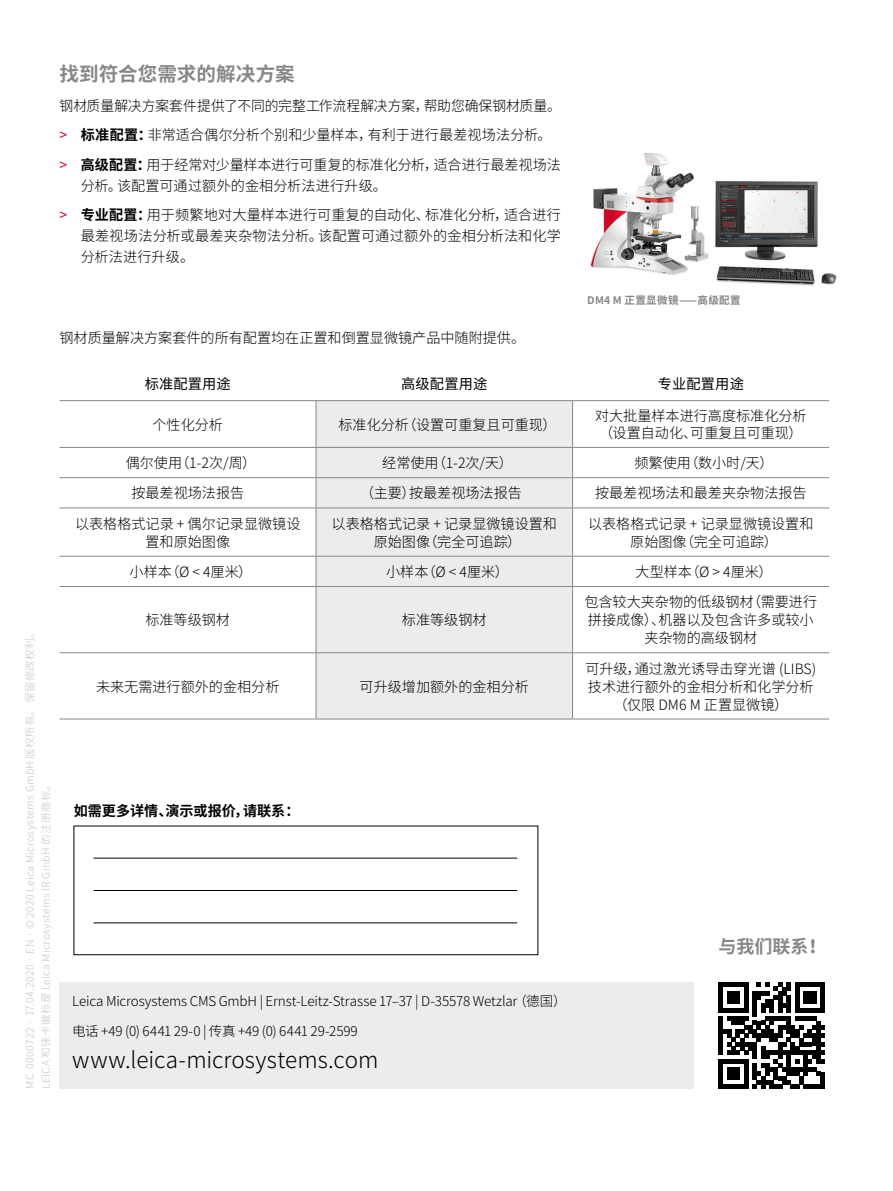
<style>
.page{position:relative;width:893px;height:1191px;background:#fff}
.page>*{position:absolute;margin:0;border:0;box-sizing:border-box;transform-origin:0 0}
.t1{font:300 22.5px "Noto Sans CJ Ksc";color:#000}
.t2{font:700 19.5px "Noto Sans CJ Ksc";letter-spacing:.005em;color:#878786}
.t3{font:700 18px "Noto Sans CJ Ksc";color:#878786}
.t4{font:300 14.25px/18px "Noto Sans CJ Ksc";color:#000;text-align:center}
.t5{font:14.25px "Noto Sans CJ Ksc";letter-spacing:.01em;color:#000}
.t6{font:700 14.25px "Noto Sans CJ Ksc";color:#000}
.t7{font:300 13.5px/29.5px "Noto Sans CJ Ksc";letter-spacing:-.015em;color:#000}
.t8{font:300 10.5px/16.2px "Noto Sans CJ Ksc";letter-spacing:.03em;color:#c5c6c6}
.t9{font:700 10.5px "Noto Sans CJ Ksc";letter-spacing:.04em;color:#878786}
.s1{font-weight:400;color:#e3001f}
.s2{font-weight:700}
</style>
<div class="page">
<svg style="left:719px;top:982px;width:106px;height:106px"></svg>
<div style="left:60px;top:982px;width:634px;height:107px;background:#ececed"></div>
<img style="left:590px;top:153px;width:247px;height:133px">
<div style="left:317px;top:401px;width:255px;height:318px;background:#ececed"></div>
<hr style="left:60px;top:400px;width:256px;height:1px;background:#878786">
<hr style="left:316px;top:400px;width:257px;height:1px;background:#878786">
<hr style="left:573px;top:400px;width:256px;height:1px;background:#878786">
<hr style="left:316px;top:401px;width:1px;height:46px;background:#878786">
<hr style="left:572px;top:401px;width:1px;height:46px;background:#878786">
<hr style="left:60px;top:447px;width:256px;height:1px;background:#878786">
<hr style="left:316px;top:447px;width:1px;height:30px;background:#878786">
<hr style="left:572px;top:447px;width:257px;height:1px;background:#878786">
<hr style="left:572px;top:447px;width:1px;height:30px;background:#878786">
<hr style="left:60px;top:477px;width:256px;height:1px;background:#878786">
<hr style="left:316px;top:478px;width:1px;height:30px;background:#878786">
<hr style="left:572px;top:477px;width:257px;height:1px;background:#878786">
<hr style="left:572px;top:478px;width:1px;height:30px;background:#878786">
<hr style="left:60px;top:508px;width:256px;height:1px;background:#878786">
<hr style="left:316px;top:508px;width:1px;height:48px;background:#878786">
<hr style="left:572px;top:508px;width:257px;height:1px;background:#878786">
<hr style="left:572px;top:508px;width:1px;height:48px;background:#878786">
<hr style="left:60px;top:556px;width:256px;height:1px;background:#878786">
<hr style="left:316px;top:556px;width:1px;height:30px;background:#878786">
<hr style="left:572px;top:556px;width:257px;height:1px;background:#878786">
<hr style="left:572px;top:556px;width:1px;height:30px;background:#878786">
<hr style="left:316px;top:586px;width:1px;height:66px;background:#878786">
<hr style="left:572px;top:586px;width:1px;height:66px;background:#878786">
<hr style="left:316px;top:653px;width:1px;height:66px;background:#878786">
<hr style="left:572px;top:653px;width:1px;height:66px;background:#878786">
<hr style="left:316px;top:447px;width:256px;height:1px;background:#878786">
<hr style="left:316px;top:477px;width:256px;height:1px;background:#878786">
<hr style="left:316px;top:508px;width:256px;height:1px;background:#878786">
<hr style="left:316px;top:556px;width:256px;height:1px;background:#878786">
<hr style="left:60px;top:586px;width:256px;height:1px;background:#878786">
<hr style="left:572px;top:586px;width:257px;height:1px;background:#878786">
<hr style="left:60px;top:652px;width:256px;height:1px;background:#878786">
<hr style="left:572px;top:652px;width:257px;height:1px;background:#878786">
<hr style="left:60px;top:719px;width:256px;height:1px;background:#878786">
<hr style="left:572px;top:719px;width:257px;height:1px;background:#878786">
<hr style="left:316px;top:586px;width:256px;height:1px;background:#878786">
<hr style="left:316px;top:652px;width:256px;height:1px;background:#878786">
<hr style="left:316px;top:719px;width:256px;height:1px;background:#878786">
<hr style="left:94px;top:858px;width:423px;height:1px;background:#000">
<hr style="left:94px;top:890px;width:423px;height:1px;background:#000">
<hr style="left:94px;top:922px;width:423px;height:1px;background:#000">
<h2 class="t2" style="left:60px;top:63px;width:237px">找到符合您需求的解决方案</h2>
<p class="t4" style="left:60px;top:91px;width:503px;line-height:29.5px;text-align:left">钢材质量解决方案套件提供了不同的完整工作流程解决方案，帮助您确保钢材质量。<span class="s1">&gt;</span> <span class="s2">标准配置：</span>非常适合偶尔分析个别和少量样本，有利于进行最差视场法分析。<span class="s1">&gt;</span> <span class="s2">高级配置：</span>用于经常对少量样本进行可重复的标准化分析，适合进行最差视场法</p>
<p class="t4" style="left:60px;top:171px;width:503px;line-height:29.5px;text-align:left;text-indent:21px">分析。该配置可通过额外的金相分析法进行升级。<br><span class="s1">&gt;</span> <span class="s2">专业配置：</span>用于频繁地对大量样本进行可重复的自动化、标准化分析，适合进行</p>
<p class="t4" style="left:81px;top:226px;width:482px;line-height:21px;text-align:left">最差视场法分析或最差夹杂物法分析。该配置可通过额外的金相分析法和化学分析法进行升级。</p>
<p class="t4" style="left:60px;top:329px;width:467px">钢材质量解决方案套件的所有配置均在正置和倒置显微镜产品中随附提供。</p>
<p class="t9" style="left:587px;top:294px;width:155px">DM4 M 正置显微镜——高级配置</p>
<p class="t8" style="left:22px;top:1089px;width:463px;rotate:-90deg">MC-0000722 · 17.04.2020 · EN · © 2020 Leica Microsystems GmbH 版权所有。保留修改权利。<br>LEICA 和徕卡徽标是 Leica Microsystems IR GmbH 的注册商标。</p>
<p class="t5" style="left:145px;top:376px;width:88px">标准配置用途</p>
<p class="t5" style="left:401px;top:376px;width:88px">高级配置用途</p>
<p class="t5" style="left:658px;top:376px;width:88px">专业配置用途</p>
<p class="t4" style="left:153px;top:416px;width:72px">个性化分析</p>
<p class="t4" style="left:338px;top:416px;width:220px">标准化分析（设置可重复且可重现）</p>
<p class="t4" style="left:595px;top:408px;width:213px;line-height:16.5px;text-align:left">对大批量样本进行高度标准化分析（设置自动化、可重复且可重现）</p>
<p class="t4" style="left:126px;top:454px;width:132px">偶尔使用（1-2次/周）</p>
<p class="t4" style="left:382px;top:454px;width:132px">经常使用（1-2次/天）</p>
<p class="t4" style="left:635px;top:454px;width:141px">频繁使用（数小时/天）</p>
<p class="t4" style="left:131px;top:484px;width:114px">按最差视场法报告</p>
<p class="t4" style="left:360px;top:484px;width:163px">（主要）按最差视场法报告</p>
<p class="t4" style="left:595px;top:484px;width:213px">按最差视场法和最差夹杂物法报告</p>
<p class="t4" style="left:75px;top:515px;width:227px">以表格格式记录 + 偶尔记录显微镜设置和原始图像</p>
<p class="t4" style="left:332px;top:515px;width:227px">以表格格式记录 + 记录显微镜设置和原始图像（完全可追踪）</p>
<p class="t4" style="left:588px;top:515px;width:227px">以表格格式记录 + 记录显微镜设置和原始图像（完全可追踪）</p>
<p class="t4" style="left:130px;top:563px;width:124px">小样本（Ø &lt; 4厘米）</p>
<p class="t4" style="left:386px;top:563px;width:124px">小样本（Ø &lt; 4厘米）</p>
<p class="t4" style="left:636px;top:563px;width:138px">大型样本（Ø &gt; 4厘米）</p>
<p class="t4" style="left:145px;top:611px;width:86px">标准等级钢材</p>
<p class="t4" style="left:402px;top:611px;width:86px">标准等级钢材</p>
<p class="t4" style="left:584px;top:593px;width:234px">包含较大夹杂物的低级钢材（需要进行拼接成像）、机器以及包含许多或较小夹杂物的高级钢材</p>
<p class="t4" style="left:96px;top:677px;width:185px">未来无需进行额外的金相分析</p>
<p class="t4" style="left:360px;top:677px;width:171px">可升级增加额外的金相分析</p>
<p class="t6" style="left:74px;top:802px;width:227px">如需更多详情、演示或报价，请联系：</p>
<p class="t4" style="left:585px;top:659px;width:232px">可升级，通过激光诱导击穿光谱 (LIBS)技术进行额外的金相分析和化学分析（仅限 DM6 M 正置显微镜）</p>
<p class="t7" style="left:72px;top:986px;width:496px">Leica Microsystems CMS GmbH | Ernst-Leitz-Strasse 17–37 | D-35578 Wetzlar（德国）电话 +49 (0) 6441 29-0 | 传真 +49 (0) 6441 29-2599</p>
<h1 class="t1" style="left:72px;top:1047px;width:308px">www.leica-microsystems.com</h1>
<p class="t3" style="left:719px;top:936px;width:109px">与我们联系！</p>
</div>
